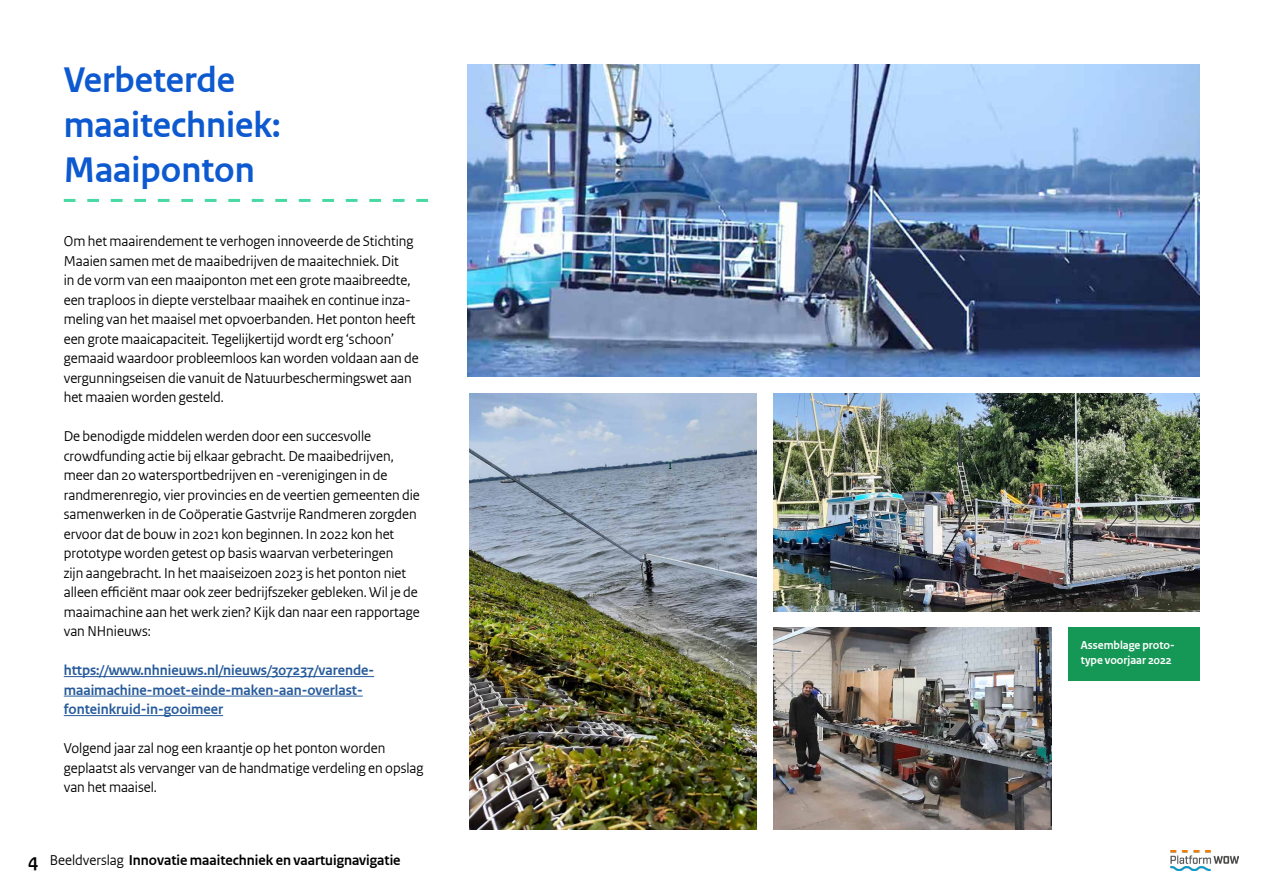
<style>
.page{position:relative;width:1263px;height:893px;background:#fff}
.page>*{position:absolute;margin:0;border:0;box-sizing:border-box;transform-origin:0 0}
.t1{font:700 37.5px/45px "Rijksoverheid Sans Heading TT";color:#0d59d0}
.t2{font:15px/19.5px "Rijksoverheid Sans Heading TT";color:#000}
.t3{font:700 15px/19.5px "Rijksoverheid Sans Heading TT";color:#275b9b}
.t4{font:700 15px "Rijksoverheid Sans Heading TT";color:#000}
.t5{font:700 12px/15px "Rijksoverheid Sans Heading TT";color:#fff}
.s1{font-size:19.5px}
.s2{font-weight:400}
</style>
<div class="page">
<svg style="left:64px;top:199px;width:364px;height:3px"></svg>
<hr style="left:64px;top:676px;width:310px;height:1px;background:#275b9b">
<hr style="left:64px;top:696px;width:299px;height:1px;background:#275b9b">
<hr style="left:64px;top:715px;width:159px;height:1px;background:#275b9b">
<img style="left:468px;top:64px;width:731px;height:312px">
<img style="left:469px;top:393px;width:288px;height:436px">
<img style="left:774px;top:627px;width:277px;height:202px">
<img style="left:774px;top:393px;width:425px;height:218px">
<div style="left:1068px;top:627px;width:131px;height:53px;background:#159755"></div>
<img style="left:1170px;top:850px;width:68px;height:20px">
<h1 class="t1" style="left:64px;top:58px;width:218px">Verbeterde maaitechniek:<br>Maaiponton</h1>
<p class="t2" style="left:64px;top:232px;width:356px">Om het maairendement te verhogen innoveerde de Stichting Maaien samen met de maaibedrijven de maaitechniek. Dit<br>in de vorm van een maaiponton met een grote maaibreedte, een traploos in diepte verstelbaar maaihek en continue inza&shy;meling van het maaisel met opvoerbanden. Het ponton heeft een grote maaicapaciteit. Tegelijkertijd wordt erg ‘schoon’ gemaaid waardoor probleemloos kan worden voldaan aan de vergunningseisen die vanuit de Natuurbeschermingswet aan het maaien worden gesteld.</p>
<p class="t2" style="left:64px;top:427px;width:358px">De benodigde middelen werden door een succesvolle crowdfunding actie bij elkaar gebracht. De maaibedrijven, meer dan 20 watersportbedrijven en -verenigingen in de randmerenregio, vier provincies en de veertien gemeenten die samenwerken in de Coöperatie Gastvrije Randmeren zorgden ervoor dat de bouw in 2021 kon beginnen. In 2022 kon het prototype worden getest op basis waarvan verbeteringen<br>zijn aangebracht. In het maaiseizoen 2023 is het ponton niet alleen efficiënt maar ook zeer bedrijfszeker gebleken. Wil je de maaimachine aan het werk zien? Kijk dan naar een rapportage van NHnieuws:</p>
<p class="t3" style="left:64px;top:661px;width:312px">https://www.nhnieuws.nl/nieuws/307237/varende&shy;maaimachine-moet-einde-maken-aan-overlast-- fonteinkruid-in-gooimeer</p>
<p class="t2" style="left:64px;top:739px;width:361px">Volgend jaar zal nog een kraantje op het ponton worden geplaatst als vervanger van de handmatige verdeling en opslag van het maaisel.</p>
<p class="t4" style="left:28px;top:852px;width:374px"><span class="s1">4</span> <span class="s2">Beeldverslag</span> Innovatie maaitechniek en vaartuignavigatie</p>
<p class="t5" style="left:1081px;top:638px;width:94px">Assemblage proto&shy;type -voorjaar 2022</p>
</div>
